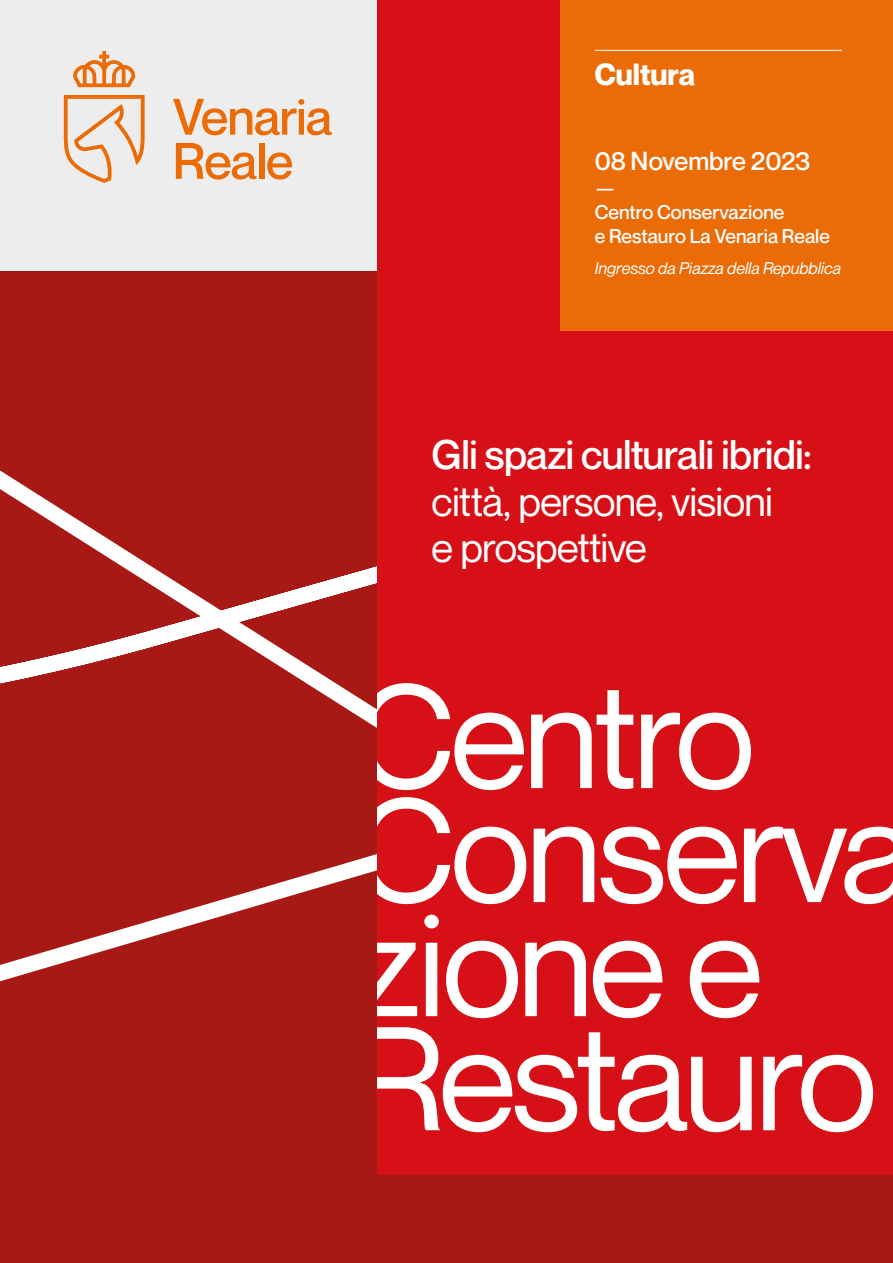
<style>
.page{position:relative;width:893px;height:1263px;background:#eeeded}
.page>*{position:absolute;margin:0;border:0;box-sizing:border-box;transform-origin:0 0}
.t1{font:144px/114px "Neue Montreal";letter-spacing:-.03em;color:#fff}
.t2{font:40.5px/46.5px "Neue Montreal";letter-spacing:-.02em;color:#fff}
.t3{font:500 40.5px "Neue Montreal";letter-spacing:-.02em;color:#fff}
.t4{font:700 30px "Neue Montreal";color:#fff}
.t5{font:500 25.5px "Neue Montreal";color:#fff}
.t6{font:21px "Neue Montreal";color:#fff}
.t7{font:500 19.5px/24px "Neue Montreal";color:#fff}
.t8{font:italic 16.5px "Neue Montreal";color:#fff}
</style>
<div class="page">
<div style="left:0;top:272px;width:893px;height:991px;background:#a81916"></div>
<svg style="left:0;top:422px;width:378px;height:597px"></svg>
<div style="left:378px;top:0;width:515px;height:1175px;background:#d61016"></div>
<svg style="left:64px;top:95px;width:81px;height:88px"></svg>
<svg style="left:73px;top:51px;width:62px;height:36px"></svg>
<svg style="left:173px;top:99px;width:159px;height:36px"></svg>
<svg style="left:176px;top:143px;width:80px;height:37px"></svg>
<div style="left:259px;top:143px;width:5px;height:36px;background:#eb6b07"></div>
<svg style="left:267px;top:152px;width:25px;height:28px"></svg>
<div style="left:561px;top:0;width:332px;height:330px;background:#eb6b07"></div>
<hr style="left:595px;top:50px;width:247px;height:1px;background:#fff">
<h3 class="t4" style="left:595px;top:55px;width:102px">Cultura</h3>
<h3 class="t5" style="left:595px;top:145px;width:217px">08 Novembre 2023</h3>
<p class="t6" style="left:595px;top:175px;width:22px">—</p>
<p class="t7" style="left:595px;top:200px;width:237px">Centro Conservazione<br>e Restauro La Venaria Reale</p>
<p class="t8" style="left:595px;top:258px;width:248px">Ingresso da Piazza della Repubblica</p>
<h2 class="t3" style="left:432px;top:430px;width:382px">Gli spazi culturali ibridi:</h2>
<h2 class="t2" style="left:432px;top:478px;width:343px">città, persone, visioni e prospettive</h2>
<h1 class="t1" style="left:353px;top:681px;width:563px">Centro<br>Conserva zione e<br>Restauro</h1>
</div>
